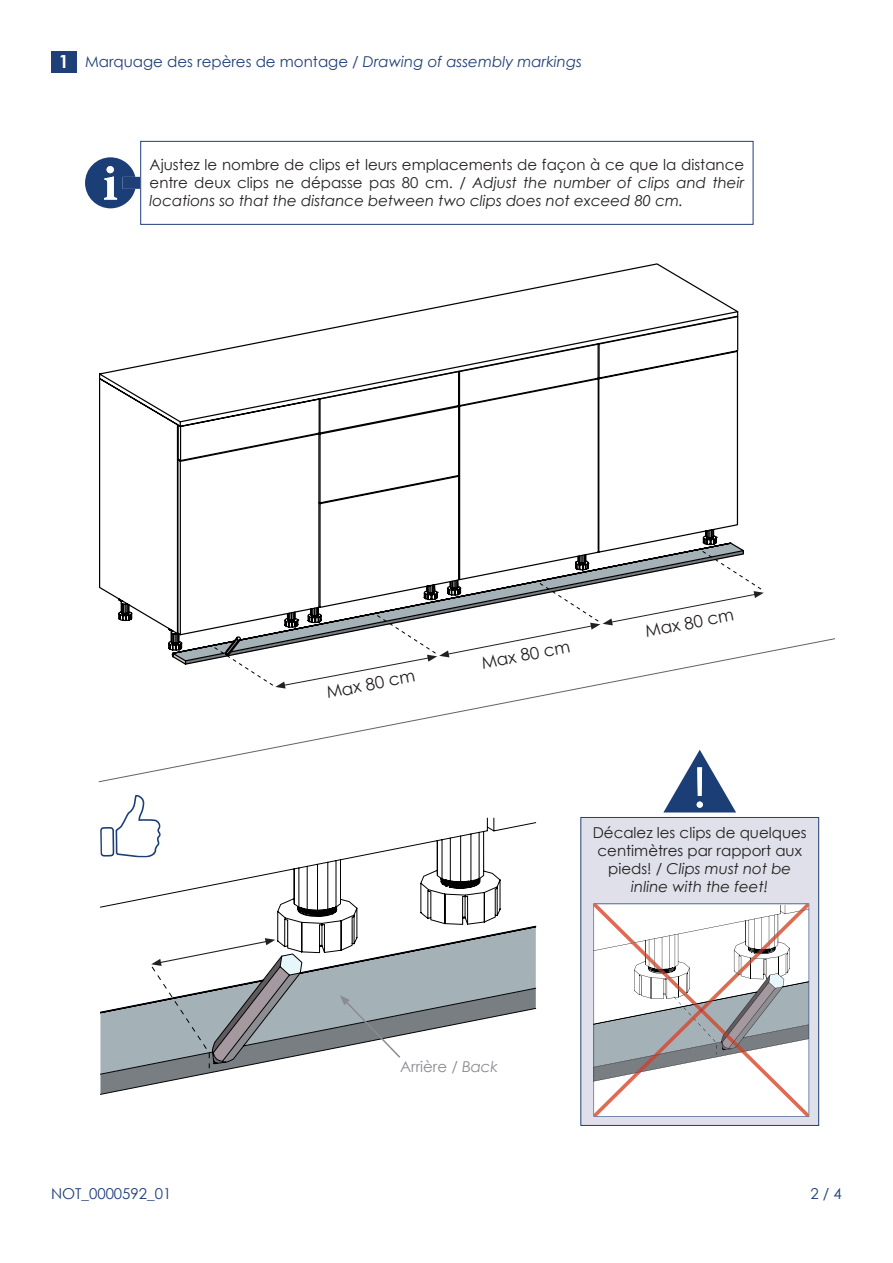
<style>
.page{position:relative;width:893px;height:1263px;background:#fff}
.page>*{position:absolute;margin:0;border:0;box-sizing:border-box;transform-origin:0 0}
.t1{font:16.8px "Century Gothic";color:#231f20}
.t2{font:15px/18px "Century Gothic";color:#231f20;text-align:center}
.t3{font:15px "Century Gothic";color:#1f3f78}
.t4{font:15px "Century Gothic";color:#8a8c8f}
.s1{font-weight:700;font-size:18px;color:#fff}
.s2{font-style:italic}
</style>
<div class="page">
<div style="left:51px;top:51px;width:26px;height:21px;background:#1f3f78"></div>
<div style="left:581px;top:817px;width:238px;height:308px;background:#dfe0ea"></div>
<div style="left:580px;top:817px;width:239px;height:309px;border:1px solid #1f3f78"></div>
<svg style="left:85px;top:157px;width:55px;height:51px"></svg>
<svg style="left:99px;top:263px;width:640px;height:358px"></svg>
<svg style="left:124px;top:315px;width:620px;height:323px"></svg>
<svg style="left:294px;top:342px;width:306px;height:208px"></svg>
<svg style="left:171px;top:550px;width:593px;height:88px"></svg>
<svg style="left:100px;top:817px;width:436px;height:278px"></svg>
<svg style="left:594px;top:904px;width:215px;height:212px;background:#dbd8d8"></svg>
<svg style="left:100px;top:795px;width:61px;height:63px"></svg>
<svg style="left:98px;top:638px;width:737px;height:145px"></svg>
<svg style="left:100px;top:896px;width:436px;height:178px"></svg>
<div style="left:140px;top:141px;width:613px;height:84px;border:1px solid #1f3f78"></div>
<svg style="left:663px;top:750px;width:73px;height:62px"></svg>
<p class="t3" style="left:59px;top:51px;width:525px"><span class="s1">1</span> Marquage des repères de montage / <span class="s2">Drawing of assembly markings</span></p>
<p class="t2" style="left:150px;top:156px;width:596px;text-align:justify">Ajustez le nombre de clips et leurs emplacements de façon à ce que la distance entre deux clips ne dépasse pas 80 cm. / <span class="s2">Adjust the number of clips and their locations so that the distance between two clips does not exceed 80 cm.</span></p>
<p class="t1" style="left:324px;top:681px;width:91px;rotate:-11deg">Max 80 cm</p>
<p class="t1" style="left:479px;top:651px;width:91px;rotate:-11deg">Max 80 cm</p>
<p class="t1" style="left:643px;top:620px;width:91px;rotate:-11deg">Max 80 cm</p>
<p class="t2" style="left:593px;top:823px;width:215px">Décalez les clips de quelques centimètres par rapport aux pieds! / <span class="s2">Clips must not be inline with the feet!</span></p>
<p class="t4" style="left:400px;top:1056px;width:100px">Arrière / <span class="s2">Back</span></p>
<p class="t3" style="left:51px;top:1183px;width:122px">NOT_0000592_01</p>
<p class="t3" style="left:810px;top:1183px;width:33px">2 / 4</p>
</div>
